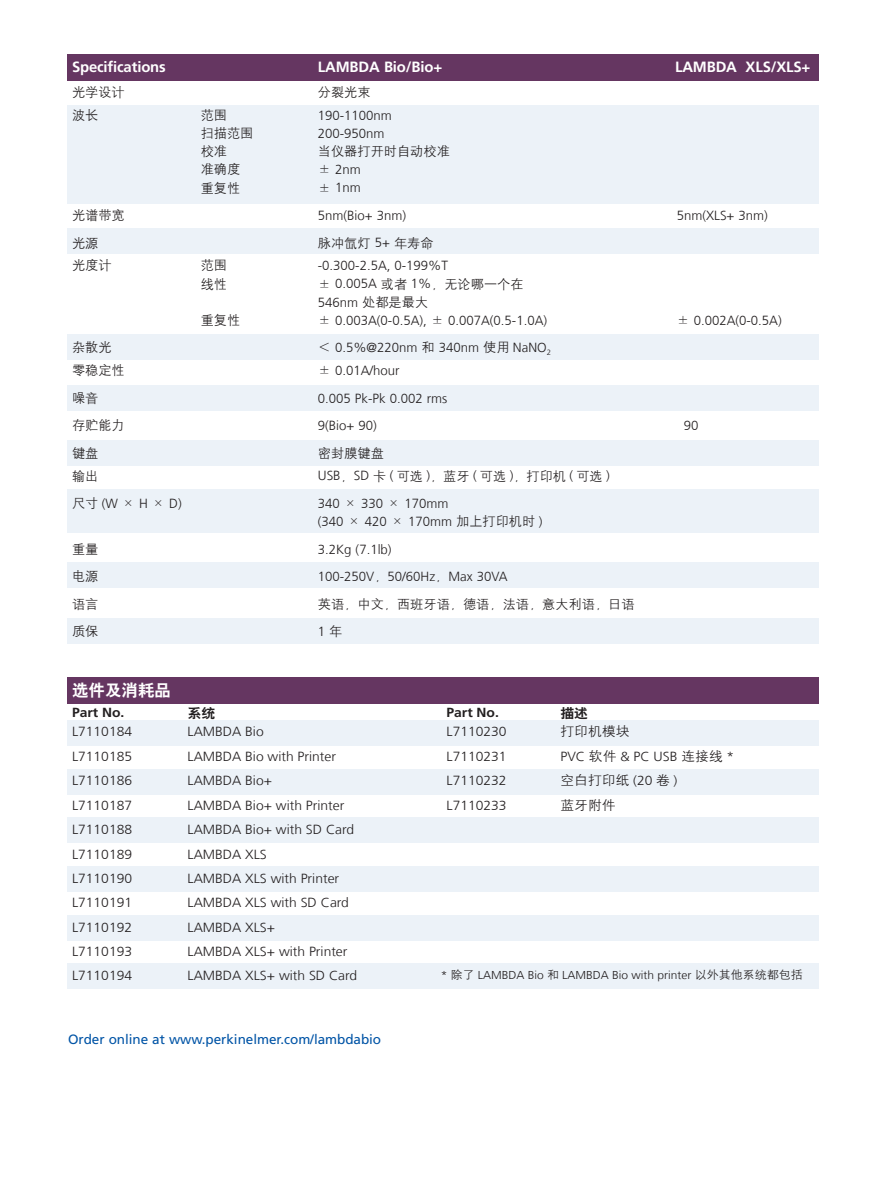
<style>
.page{position:relative;width:891px;height:1188px;background:#fff}
.page>*{position:absolute;margin:0;border:0;box-sizing:border-box;transform-origin:0 0}
.t1{font:16.5px "H Yb 2 gj";color:#fff}
.Body_Copy{font:700 14.85px "Frutiger LT Com";letter-spacing:-.01em;color:#fff}
.Intro_Sub{font:13.5px "Frutiger LT Com";letter-spacing:-.005em;color:#0154a6}
.内文{font:300 13.2px "Frutiger LT Com";color:#231f20;scale:1.05 1}
.内文-2{font:300 13.2px "Frutiger LT Com";color:#231f20}
.内文-3{font:13.2px "H Yg 2 gj";color:#231f20}
.内文-4{font:13.2px "H Yg 2 gj";color:#231f20;scale:1.05 1}
.内文-5{font:700 13.2px "Frutiger LT Com";color:#231f20;scale:1.05 1}
.内文-6{font:13.2px "H Yb 2 gj";color:#231f20;scale:1.05 1}
.内文-7{font:300 11.4px "Frutiger LT Com";color:#231f20;scale:1.05 1}
.s1{font-family:"H Yg 2 gj";font-weight:400}
.s2{font-family:"Frutiger LT Com";font-weight:300}
</style>
<div class="page">
<div style="left:67px;top:915px;width:751px;height:25px;background:#ecf2f8"></div>
<div style="left:67px;top:866px;width:751px;height:26px;background:#ecf2f8"></div>
<div style="left:67px;top:54px;width:751px;height:26px;background:#653661"></div>
<div style="left:67px;top:677px;width:751px;height:27px;background:#653661"></div>
<div style="left:67px;top:105px;width:751px;height:99px;background:#ecf2f8"></div>
<div style="left:67px;top:229px;width:751px;height:25px;background:#ecf2f8"></div>
<div style="left:67px;top:334px;width:751px;height:26px;background:#ecf2f8"></div>
<div style="left:67px;top:385px;width:751px;height:26px;background:#ecf2f8"></div>
<div style="left:67px;top:440px;width:751px;height:26px;background:#ecf2f8"></div>
<div style="left:67px;top:562px;width:751px;height:26px;background:#ecf2f8"></div>
<div style="left:67px;top:618px;width:751px;height:25px;background:#ecf2f8"></div>
<div style="left:67px;top:720px;width:751px;height:26px;background:#ecf2f8"></div>
<div style="left:67px;top:769px;width:751px;height:26px;background:#ecf2f8"></div>
<div style="left:67px;top:818px;width:751px;height:25px;background:#ecf2f8"></div>
<div style="left:67px;top:489px;width:751px;height:44px;background:#ecf2f8"></div>
<div style="left:67px;top:963px;width:751px;height:26px;background:#ecf2f8"></div>
<p class="Body_Copy" style="left:72px;top:58px;width:95px">Specifications</p>
<p class="Body_Copy" style="left:318px;top:58px;width:126px">LAMBDA Bio/Bio+</p>
<p class="Body_Copy" style="left:675px;top:58px;width:137px">LAMBDA XLS/XLS+</p>
<p class="内文-3" style="left:72px;top:86px;width:54px">光学设计</p>
<p class="内文-3" style="left:318px;top:86px;width:54px">分裂光束</p>
<p class="内文-3" style="left:72px;top:108px;width:28px">波长</p>
<p class="内文-3" style="left:201px;top:108px;width:28px">范围</p>
<p class="内文-2" style="left:318px;top:108px;width:76px">190-1100nm</p>
<p class="内文-3" style="left:201px;top:127px;width:54px">扫描范围</p>
<p class="内文-2" style="left:318px;top:126px;width:68px">200-950nm</p>
<p class="内文-3" style="left:201px;top:145px;width:28px">校准</p>
<p class="内文-3" style="left:318px;top:145px;width:133px">当仪器打开时自动校准</p>
<p class="内文-3" style="left:201px;top:163px;width:41px">准确度</p>
<p class="内文-2" style="left:318px;top:162px;width:44px"><span class="s1">±</span> 2nm</p>
<p class="内文-3" style="left:201px;top:181px;width:41px">重复性</p>
<p class="内文-2" style="left:318px;top:180px;width:44px"><span class="s1">±</span> 1nm</p>
<p class="内文-3" style="left:72px;top:209px;width:54px">光谱带宽</p>
<p class="内文-2" style="left:318px;top:208px;width:90px">5nm(Bio+ 3nm)</p>
<p class="内文-2" style="left:677px;top:208px;width:93px">5nm(XLS+ 3nm)</p>
<p class="内文-3" style="left:72px;top:236px;width:28px">光源</p>
<p class="内文-3" style="left:318px;top:236px;width:117px">脉冲氙灯 <span class="s2">5+</span> 年寿命</p>
<p class="内文-3" style="left:72px;top:259px;width:41px">光度计</p>
<p class="内文-3" style="left:201px;top:259px;width:28px">范围</p>
<p class="内文-2" style="left:318px;top:258px;width:132px">-0.300-2.5A, 0-199%T</p>
<p class="内文-3" style="left:201px;top:277px;width:28px">线性</p>
<p class="内文-3" style="left:318px;top:277px;width:207px">± <span class="s2">0.005A</span> 或者 <span class="s2">1%</span>，无论哪一个在</p>
<p class="内文-2" style="left:318px;top:294px;width:112px">546nm <span class="s1">处都是最大</span></p>
<p class="内文-3" style="left:201px;top:313px;width:41px">重复性</p>
<p class="内文-2" style="left:318px;top:312px;width:231px"><span class="s1">±</span> 0.003A(0-0.5A), <span class="s1">±</span> 0.007A(0.5-1.0A)</p>
<p class="内文-2" style="left:676px;top:312px;width:107px"><span class="s1">±</span> 0.002A(0-0.5A)</p>
<p class="内文-3" style="left:72px;top:341px;width:41px">杂散光</p>
<p class="内文-2" style="left:318px;top:340px;width:235px"><span class="s1">＜</span> 0.5%@220nm <span class="s1">和</span> 340nm <span class="s1">使用</span> NaNO<sub>2</sub></p>
<p class="内文-3" style="left:72px;top:364px;width:54px">零稳定性</p>
<p class="内文-2" style="left:318px;top:363px;width:83px"><span class="s1">±</span> 0.01A/hour</p>
<p class="内文-3" style="left:72px;top:391px;width:28px">噪音</p>
<p class="内文-2" style="left:318px;top:390px;width:131px">0.005 Pk-Pk 0.002 rms</p>
<p class="内文-3" style="left:72px;top:419px;width:54px">存贮能力</p>
<p class="内文-2" style="left:318px;top:418px;width:60px">9(Bio+ 90)</p>
<p class="内文-2" style="left:684px;top:418px;width:16px">90</p>
<p class="内文-3" style="left:72px;top:446px;width:28px">键盘</p>
<p class="内文-3" style="left:318px;top:446px;width:67px">密封膜键盘</p>
<p class="内文-3" style="left:72px;top:469px;width:28px">输出</p>
<p class="内文-3" style="left:318px;top:469px;width:293px"><span class="s2">USB</span>，<span class="s2">SD</span> 卡 <span class="s2">(</span> 可选 <span class="s2">)</span>，蓝牙 <span class="s2">(</span> 可选 <span class="s2">)</span>，打印机 <span class="s2">(</span> 可选 <span class="s2">)</span></p>
<p class="内文-2" style="left:72px;top:496px;width:111px"><span class="s1">尺寸</span>(W<span class="s1">×</span>H<span class="s1">×</span>D)</p>
<p class="内文-2" style="left:318px;top:496px;width:132px">340 <span class="s1">×</span> 330 <span class="s1">×</span> 170mm</p>
<p class="内文-2" style="left:318px;top:514px;width:226px">(340 <span class="s1">×</span> 420 <span class="s1">×</span> 170mm <span class="s1">加上打印机时</span> )</p>
<p class="内文-3" style="left:72px;top:542px;width:28px">重量</p>
<p class="内文-2" style="left:318px;top:541px;width:75px">3.2Kg (7.1lb)</p>
<p class="内文-3" style="left:72px;top:570px;width:28px">电源</p>
<p class="内文-2" style="left:318px;top:569px;width:191px">100-250V<span class="s1">，</span>50/60Hz<span class="s1">，</span>Max 30VA</p>
<p class="内文-3" style="left:72px;top:597px;width:28px">语言</p>
<p class="内文-3" style="left:318px;top:597px;width:318px">英语，中文，西班牙语，德语，法语，意大利语，日语</p>
<p class="内文-3" style="left:72px;top:625px;width:28px">质保</p>
<p class="内文-2" style="left:318px;top:624px;width:26px">1 <span class="s1">年</span></p>
<p class="t1" style="left:72px;top:682px;width:100px">选件及消耗品</p>
<p class="内文-5" style="left:72px;top:705px;width:51px">Part No.</p>
<p class="内文-6" style="left:188px;top:706px;width:28px">系统</p>
<p class="内文-5" style="left:447px;top:705px;width:51px">Part No.</p>
<p class="内文-6" style="left:560px;top:706px;width:28px">描述</p>
<p class="内文" style="left:72px;top:724px;width:59px">L7110184</p>
<p class="内文" style="left:188px;top:724px;width:74px">LAMBDA Bio</p>
<p class="内文" style="left:447px;top:724px;width:59px">L7110230</p>
<p class="内文-4" style="left:560px;top:725px;width:67px">打印机模块</p>
<p class="内文" style="left:72px;top:748px;width:59px">L7110185</p>
<p class="内文" style="left:188px;top:748px;width:143px">LAMBDA Bio with Printer</p>
<p class="内文" style="left:447px;top:748px;width:59px">L7110231</p>
<p class="内文" style="left:560px;top:748px;width:167px">PVC <span class="s1">软件</span> &amp; PC USB <span class="s1">连接线</span> *</p>
<p class="内文" style="left:72px;top:773px;width:59px">L7110186</p>
<p class="内文" style="left:188px;top:773px;width:82px">LAMBDA Bio+</p>
<p class="内文" style="left:447px;top:773px;width:59px">L7110232</p>
<p class="内文-4" style="left:560px;top:774px;width:113px">空白打印纸 <span class="s2">(20</span> 卷 <span class="s2">)</span></p>
<p class="内文" style="left:72px;top:797px;width:59px">L7110187</p>
<p class="内文" style="left:188px;top:797px;width:151px">LAMBDA Bio+ with Printer</p>
<p class="内文" style="left:447px;top:797px;width:59px">L7110233</p>
<p class="内文-4" style="left:560px;top:798px;width:54px">蓝牙附件</p>
<p class="内文" style="left:72px;top:822px;width:59px">L7110188</p>
<p class="内文" style="left:188px;top:822px;width:160px">LAMBDA Bio+ with SD Card</p>
<p class="内文" style="left:72px;top:846px;width:59px">L7110189</p>
<p class="内文" style="left:188px;top:846px;width:77px">LAMBDA XLS</p>
<p class="内文" style="left:72px;top:871px;width:59px">L7110190</p>
<p class="内文" style="left:188px;top:871px;width:146px">LAMBDA XLS with Printer</p>
<p class="内文" style="left:72px;top:895px;width:59px">L7110191</p>
<p class="内文" style="left:188px;top:895px;width:155px">LAMBDA XLS with SD Card</p>
<p class="内文" style="left:72px;top:920px;width:59px">L7110192</p>
<p class="内文" style="left:188px;top:920px;width:85px">LAMBDA XLS+</p>
<p class="内文" style="left:72px;top:944px;width:59px">L7110193</p>
<p class="内文" style="left:188px;top:944px;width:154px">LAMBDA XLS+ with Printer</p>
<p class="内文" style="left:72px;top:968px;width:59px">L7110194</p>
<p class="内文" style="left:188px;top:968px;width:163px">LAMBDA XLS+ with SD Card</p>
<p class="内文-7" style="left:441px;top:968px;width:346px">* <span class="s1">除了</span> LAMBDA Bio <span class="s1">和</span> LAMBDA Bio with printer <span class="s1">以外其他系统都包括</span></p>
<p class="Intro_Sub" style="left:68px;top:1032px;width:315px">Order online at www.perkinelmer.com/lambdabio</p>
</div>
